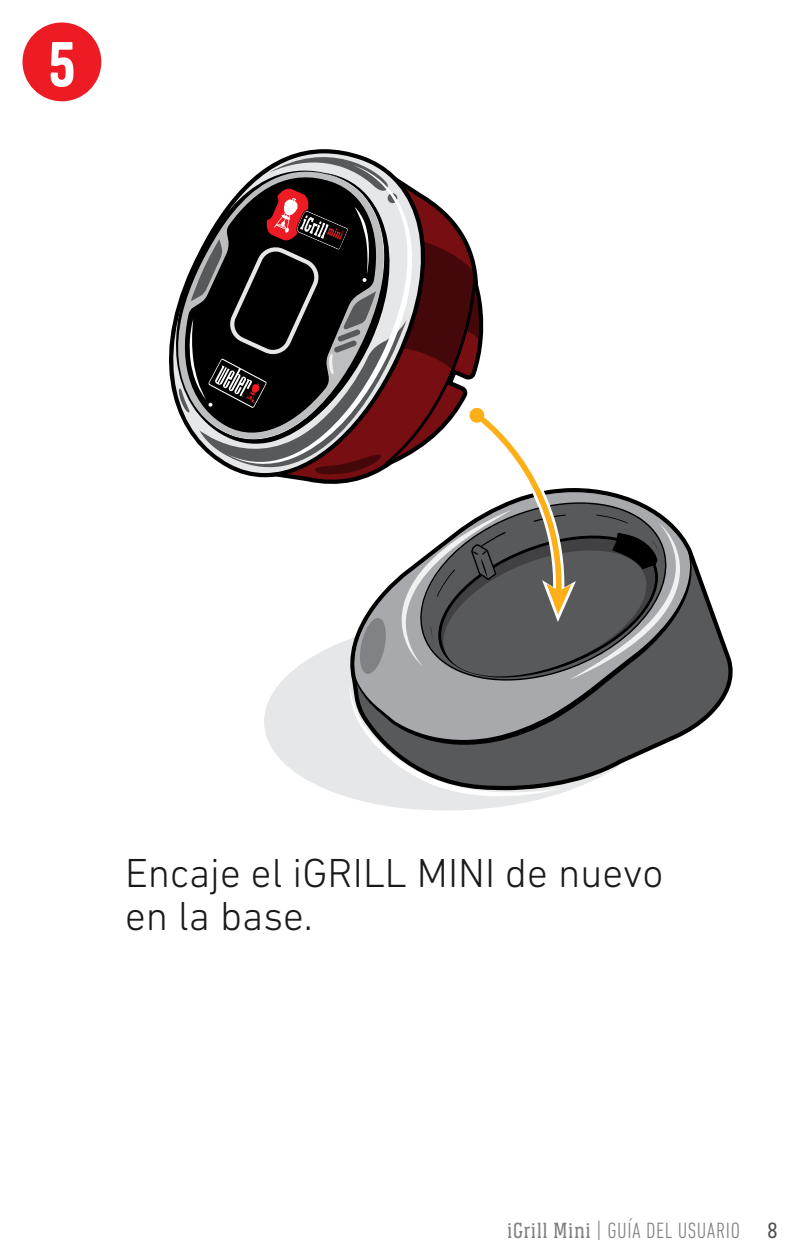
<style>
.page{position:relative;width:800px;height:1260px;background:#fff}
.page>*{position:absolute;margin:0;border:0;box-sizing:border-box;transform-origin:0 0}
.t1{font:700 65px "Weber Serif";color:#fff}
.t2{font:300 41.25px/42.5px "DIN Next LT Pro";color:#1a1a1a}
.t3{font:300 condensed 22.5px "DIN Next LT Pro";letter-spacing:.025em;color:#808080}
.s1{font-family:"Weber Serif";font-weight:400;font-stretch:normal}
.s2{font-family:"Weber Serif";font-stretch:normal}
.s3{font-family:"Weber Serif";font-weight:400;font-stretch:normal;color:#4d4d4d}
</style>
<div class="page">
<div style="left:22px;top:23px;width:79px;height:78px;background:#ed1c24;border-radius:50%"></div>
<svg style="left:345px;top:796px;width:206px;height:15px;fill:#e6e7e8"></svg>
<svg style="left:696px;top:562px;width:37px;height:166px"></svg>
<svg style="left:680px;top:535px;width:12px;height:202px;background:#636466"></svg>
<svg style="left:173px;top:303px;width:5px;height:107px"></svg>
<svg style="left:178px;top:149px;width:502px;height:647px"></svg>
<svg style="left:228px;top:165px;width:185px;height:301px;background:#574a4b"></svg>
<h1 class="t1" style="left:49px;top:28px;width:28px">5</h1>
<p class="t2" style="left:125px;top:851px;width:540px">Encaje el iGRILL MINI de nuevo en la base.</p>
<p class="t3" style="left:507px;top:1217px;width:272px"><span class="s1">iGrill Mini</span> <span class="s2">|</span> GUÍA DEL USUARIO <span class="s3">8</span></p>
</div>
